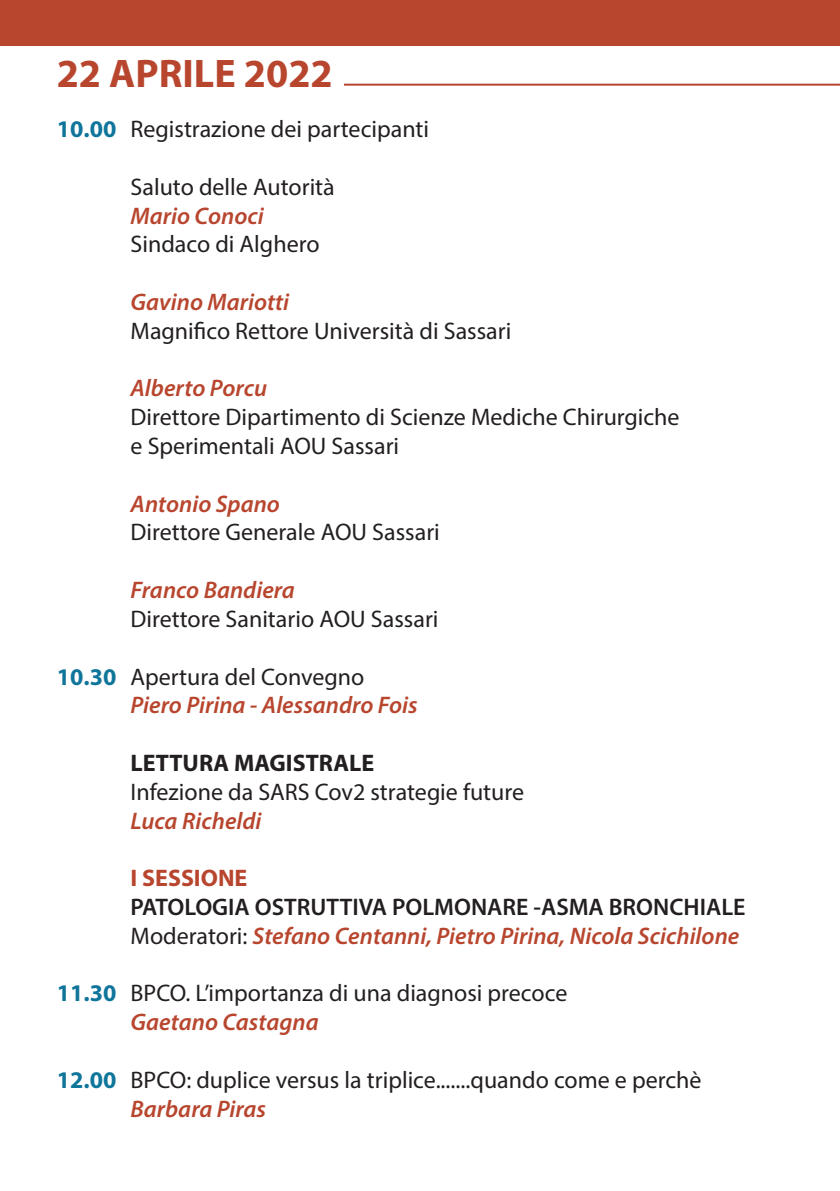
<style>
.page{position:relative;width:840px;height:1191px;background:#fff}
.page>*{position:absolute;margin:0;border:0;box-sizing:border-box;transform-origin:0 0}
.t1{font:700 40px "Myriad Pro";color:#b8462e}
.t2{font:24px/28.8px "Myriad Pro";color:#231f20}
.t3{font:italic 600 24px/28.8px "Myriad Pro";color:#b8462e}
.t4{font:700 24px "Myriad Pro";color:#231f20}
.t5{font:700 24px "Myriad Pro";color:#b8462e}
.s1{font-weight:700;color:#0f759a}
.s2{font-weight:700;font-style:normal;color:#0f759a}
.s3{font-weight:400;font-style:normal;color:#231f20}
.s4{font-style:normal;color:#231f20}
.s5{font-weight:600;font-style:italic;color:#b8462e}
</style>
<div class="page">
<div style="left:0;top:0;width:839px;height:45px;background:#b8462e"></div>
<hr style="left:344px;top:84px;width:495px;height:2px;background:#b8462e">
<h1 class="t1" style="left:57px;top:47px;width:277px">22 APRILE 2022</h1>
<p class="t2" style="left:57px;top:114px;width:373px"><span class="s1">10.00</span> Registrazione dei partecipanti</p>
<p class="t2" style="left:130px;top:172px;width:206px">Saluto delle Autorità</p>
<p class="t3" style="left:130px;top:200px;width:135px">Mario Conoci</p>
<p class="t2" style="left:130px;top:229px;width:190px">Sindaco di Alghero</p>
<p class="t3" style="left:130px;top:287px;width:160px">Gavino Mariotti</p>
<p class="t2" style="left:130px;top:316px;width:382px">Magnifico Rettore Università di Sassari</p>
<p class="t3" style="left:130px;top:373px;width:138px">Alberto Porcu</p>
<p class="t2" style="left:130px;top:402px;width:550px">Direttore Dipartimento di Scienze Mediche Chirurgiche e Sperimentali AOU Sassari</p>
<p class="t3" style="left:130px;top:488px;width:151px">Antonio Spano</p>
<p class="t2" style="left:130px;top:517px;width:311px">Direttore Generale AOU Sassari</p>
<p class="t3" style="left:130px;top:575px;width:166px">Franco Bandiera</p>
<p class="t2" style="left:130px;top:604px;width:309px">Direttore Sanitario AOU Sassari</p>
<p class="t3" style="left:130px;top:661px;width:288px;text-indent:-74px"><span class="s2">10.30</span> <span class="s3">Apertura del Convegno<br></span>Piero Pirina - Alessandro Fois</p>
<p class="t4" style="left:130px;top:747px;width:245px">LETTURA MAGISTRALE</p>
<p class="t2" style="left:130px;top:777px;width:395px">Infezione da SARS Cov2 strategie future</p>
<p class="t3" style="left:130px;top:805px;width:132px">Luca Richeldi</p>
<p class="t5" style="left:130px;top:862px;width:118px">I SESSIONE</p>
<p class="t3" style="left:130px;top:892px;width:616px"><span class="s4">PATOLOGIA OSTRUTTIVA POLMONARE -ASMA BRONCHIALE<br></span><span class="s3">Moderatori:</span> Stefano Centanni, Pietro Pirina, Nicola Scichilone</p>
<p class="t2" style="left:130px;top:978px;width:438px;text-indent:-74px"><span class="s1">11.30</span> BPCO. L’importanza di una diagnosi precoce<br><span class="s5">Gaetano Castagna</span></p>
<p class="t2" style="left:130px;top:1065px;width:572px;text-indent:-74px"><span class="s1">12.00</span> BPCO: duplice versus la triplice.......quando come e perchè<br><span class="s5">Barbara Piras</span></p>
</div>
